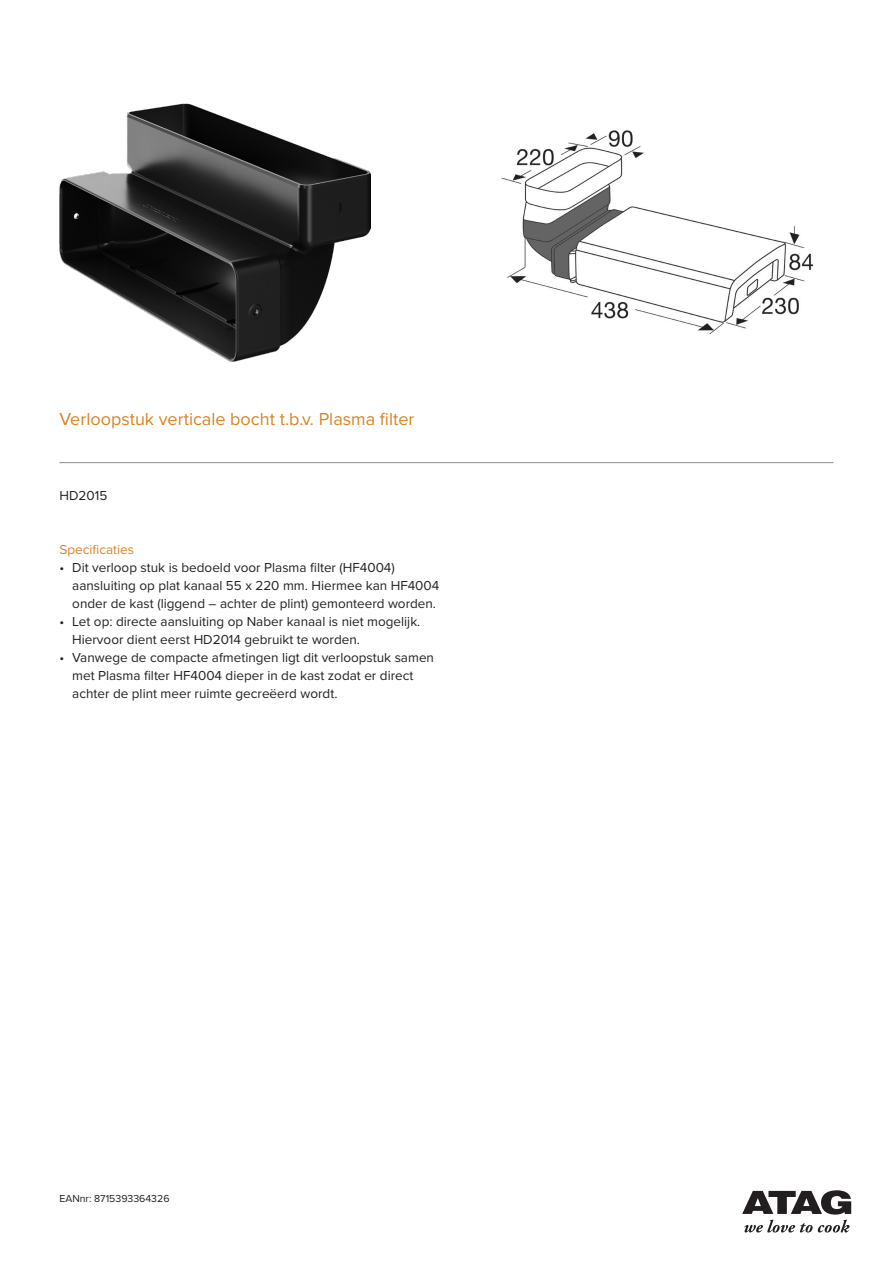
<style>
.page{position:relative;width:893px;height:1263px;background:#fff}
.page>*{position:absolute;margin:0;border:0;box-sizing:border-box;transform-origin:0 0}
.Productnaam{font:18px "Proxima Nova";color:#db8225}
.type_overzicht{font:13.5px/18px "Proxima Nova";color:#231f20}
.producttekst_tussenkop{font:13.5px "Proxima Nova";color:#db8225}
.EANnr{font:10.5px "Proxima Nova";color:#231f20}
</style>
<div class="page">
<hr style="left:60px;top:462px;width:773px;height:1px;background:#8a8c8f">
<svg style="left:744px;top:1220px;width:105px;height:12px"></svg>
<svg style="left:742px;top:1190px;width:109px;height:24px"></svg>
<img style="left:501px;top:130px;width:313px;height:204px">
<img style="left:60px;top:104px;width:311px;height:257px">
<p class="Productnaam" style="left:60px;top:406px;width:356px">Verloopstuk verticale bocht t.b.v. Plasma filter</p>
<p class="type_overzicht" style="left:60px;top:486px;width:49px">HD2015</p>
<p class="producttekst_tussenkop" style="left:60px;top:539px;width:76px">Specificaties</p>
<p class="type_overzicht" style="left:72px;top:558px;width:369px;text-indent:-13px">• Dit verloop stuk is bedoeld voor Plasma filter (HF4004) aansluiting op plat kanaal 55 x 220 mm. Hiermee kan HF4004 onder de kast (liggend – achter de plint) gemonteerd worden.</p>
<p class="type_overzicht" style="left:72px;top:612px;width:350px;text-indent:-13px">• Let op: directe aansluiting op Naber kanaal is niet mogelijk.<br>Hiervoor dient eerst HD2014 gebruikt te worden.</p>
<p class="type_overzicht" style="left:72px;top:648px;width:363px;text-indent:-13px">• Vanwege de compacte afmetingen ligt dit verloopstuk samen met Plasma filter HF4004 dieper in de kast zodat er direct achter de plint meer ruimte gecreëerd wordt.</p>
<p class="EANnr" style="left:60px;top:1191px;width:111px">EANnr: 8715393364326</p>
</div>
